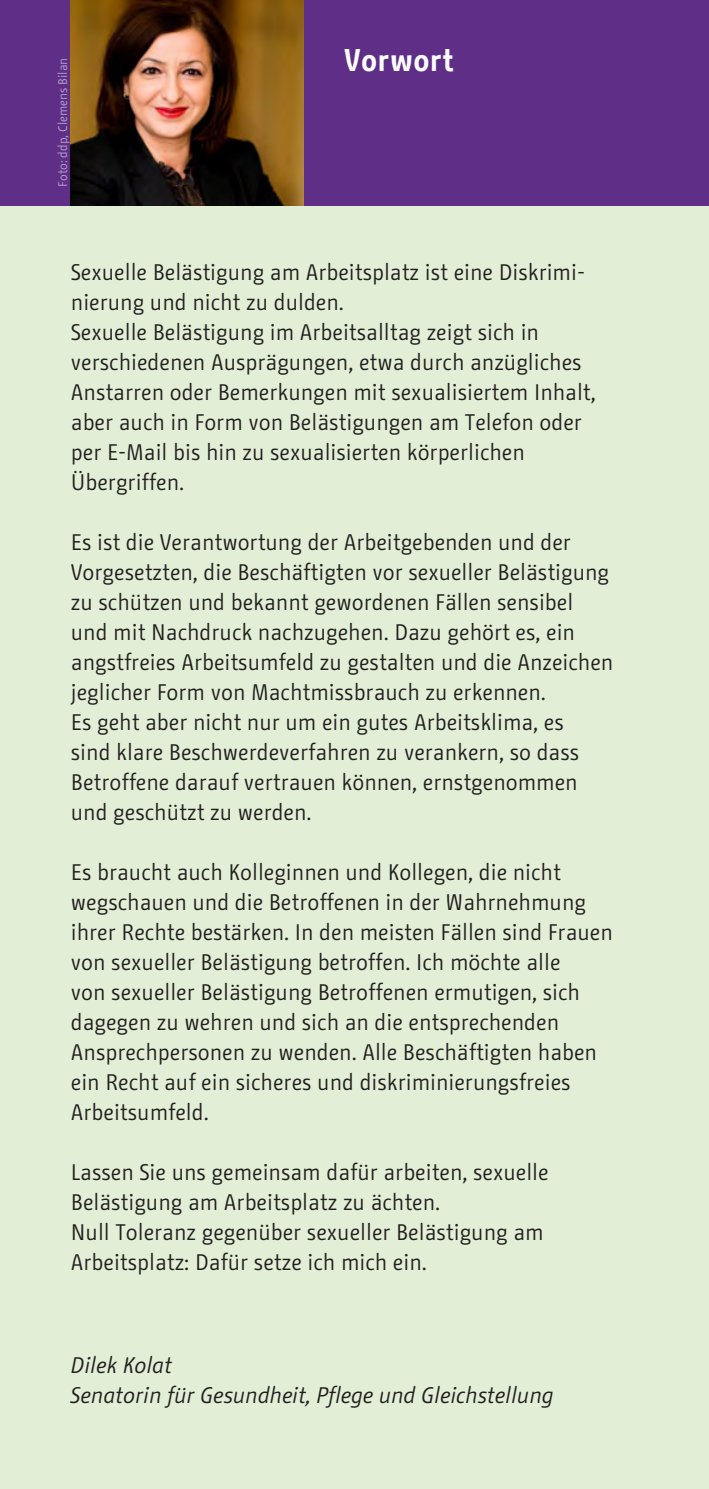
<style>
.page{position:relative;width:709px;height:1489px;background:#fff}
.page>*{position:absolute;margin:0;border:0;box-sizing:border-box;transform-origin:0 0}
.t1{font:700 31.25px "BMF Change";letter-spacing:.02em;color:#fff}
.t2{font:22.5px/30px "BMF Change";color:#231f20}
.t3{font:italic 22.5px "BMF Change";color:#231f20}
.t4{font:12.5px "BMF Change";color:#b6a3ca}
</style>
<div class="page">
<div style="left:0;top:0;width:709px;height:1488px;background:#e2efd6"></div>
<div style="left:0;top:0;width:709px;height:206px;background:#5f2e87"></div>
<img style="left:71px;top:0;width:232px;height:206px">
<p class="t4" style="left:55px;top:186px;width:130px;rotate:-90deg">Foto: ddp, Clemens Bilan</p>
<h1 class="t1" style="left:344px;top:38px;width:111px">Vorwort</h1>
<p class="t2" style="left:71px;top:257px;width:515px">Sexuelle Belästigung am Arbeitsplatz ist eine Diskrimi-</p>
<p class="t2" style="left:71px;top:287px;width:274px">nierung und nicht zu dulden.</p>
<p class="t2" style="left:71px;top:317px;width:526px">Sexuelle Belästigung im Arbeitsalltag zeigt sich in verschiedenen Ausprägungen, etwa durch anzügliches Anstarren oder Bemerkungen mit sexualisiertem Inhalt, aber auch in Form von Belästigungen am Telefon oder per E-Mail bis hin zu sexualisierten körperlichen Übergriffen.</p>
<p class="t2" style="left:71px;top:527px;width:544px">Es ist die Verantwortung der Arbeitgebenden und der Vorgesetzten, die Beschäftigten vor sexueller Belästigung zu schützen und bekannt gewordenen Fällen sensibel und mit Nachdruck nachzugehen. Dazu gehört es, ein angstfreies Arbeitsumfeld zu gestalten und die Anzeichen jeglicher Form von Machtmissbrauch zu erkennen.</p>
<p class="t2" style="left:71px;top:706px;width:510px">Es geht aber nicht nur um ein gutes Arbeitsklima, es sind klare Beschwerdeverfahren zu verankern, so dass Betroffene darauf vertrauen können, ernstgenommen und geschützt zu werden.</p>
<p class="t2" style="left:71px;top:856px;width:543px">Es braucht auch Kolleginnen und Kollegen, die nicht wegschauen und die Betroffenen in der Wahrnehmung ihrer Rechte bestärken. In den meisten Fällen sind Frauen von sexueller Belästigung betroffen. Ich möchte alle<br>von sexueller Belästigung Betroffenen ermutigen, sich dagegen zu wehren und sich an die entsprechenden Ansprechpersonen zu wenden. Alle Beschäftigten haben ein Recht auf ein sicheres und diskriminierungsfreies Arbeitsumfeld.</p>
<p class="t2" style="left:71px;top:1156px;width:479px">Lassen Sie uns gemeinsam dafür arbeiten, sexuelle<br>Belästigung am Arbeitsplatz zu ächten.</p>
<p class="t2" style="left:71px;top:1216px;width:474px">Null Toleranz gegenüber sexueller Belästigung am<br>Arbeitsplatz: Dafür setze ich mich ein.</p>
<p class="t3" style="left:71px;top:1350px;width:103px">Dilek Kolat</p>
<p class="t3" style="left:71px;top:1380px;width:484px">Senatorin für Gesundheit, Pflege und Gleichstellung</p>
</div>
